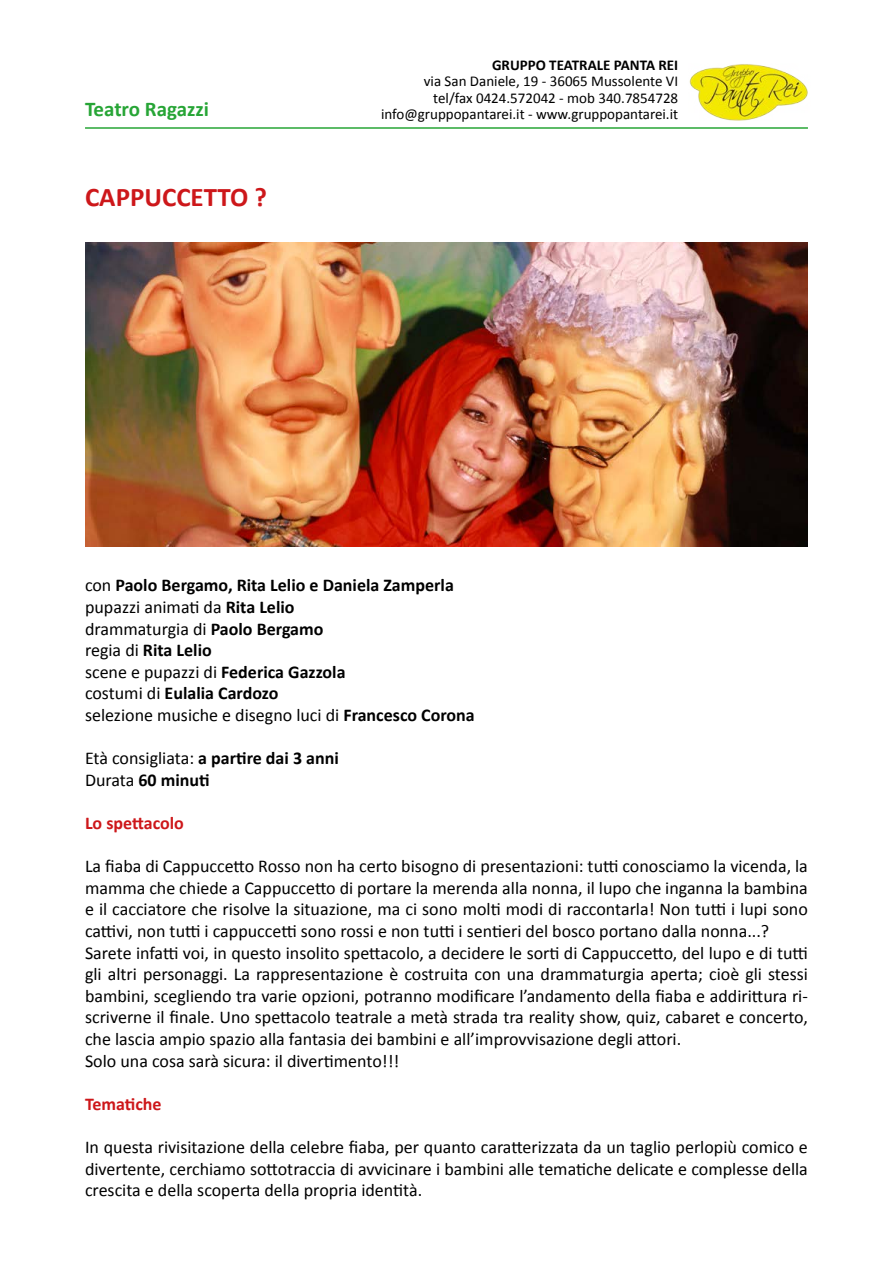
<style>
.page{position:relative;width:893px;height:1263px;background:#fff}
.page>*{position:absolute;margin:0;border:0;box-sizing:border-box;transform-origin:0 0}
.t1{font:700 27px "Calibri";color:#cd171a}
.t2{font:700 21px "Calibri";color:#27a536}
.t3{font:18px/21.6px "Calibri";color:#000}
.t4{font:700 18px/21.6px "Calibri";color:#000}
.t5{font:700 18px "Calibri";color:#cd171a}
.t6{font:15px/16.5px "Calibri";color:#000;text-align:right}
.t7{font:700 15px "Calibri";color:#000}
.s1{font-weight:400}
</style>
<div class="page">
<img style="left:689px;top:64px;width:119px;height:56px">
<img style="left:85px;top:242px;width:723px;height:304px">
<hr style="left:85px;top:127px;width:723px;height:2px;background:#27a536">
<p class="t2" style="left:85px;top:95px;width:125px">Teatro Ragazzi</p>
<h1 class="t1" style="left:85px;top:180px;width:183px">CAPPUCCETTO ?</h1>
<p class="t7" style="left:492px;top:55px;width:188px">GRUPPO TEATRALE PANTA REI</p>
<p class="t6" style="left:381px;top:73px;width:299px">via San Daniele, 19 - 36065 Mussolente VI tel/fax 0424.572042 - mob 340.7854728 info@gruppopantarei.it - www.gruppopantarei.it</p>
<p class="t4" style="left:85px;top:575px;width:391px"><span class="s1">con</span> Paolo Bergamo, Rita Lelio e Daniela Zamperla <span class="s1">pupazzi animati da</span> Rita Lelio<br><span class="s1">drammaturgia di</span> Paolo Bergamo<br><span class="s1">regia di</span> Rita Lelio<br><span class="s1">scene e pupazzi di</span> Federica Gazzola<br><span class="s1">costumi di</span> Eulalia Cardozo<br><span class="s1">selezione musiche e disegno luci di</span> Francesco Corona</p>
<p class="t4" style="left:85px;top:747px;width:255px"><span class="s1">Età consigliata:</span> a partire dai 3 anni<br><span class="s1">Durata</span> 60 minuti</p>
<p class="t5" style="left:85px;top:811px;width:100px">Lo spettacolo</p>
<p class="t3" style="left:85px;top:855px;width:724px">La fiaba di Cappuccetto Rosso non ha certo bisogno di presentazioni: tutti conosciamo la vicenda, la mamma che chiede a Cappuccetto di portare la merenda alla nonna, il lupo che inganna la bambina e il cacciatore che risolve la situazione, ma ci sono molti modi di raccontarla! Non tutti i lupi sono cattivi, non tutti i cappuccetti sono rossi e non tutti i sentieri del bosco portano dalla nonna...?<br>Sarete infatti voi, in questo insolito spettacolo, a decidere le sorti di Cappuccetto, del lupo e di tutti gli altri personaggi. La rappresentazione è costruita con una drammaturgia aperta; cioè gli stessi bambini, scegliendo tra varie opzioni, potranno modificare l’andamento della fiaba e addirittura ri&shy;scriverne il finale. Uno spettacolo teatrale a metà strada tra reality show, quiz, cabaret e concerto, che lascia ampio spazio alla fantasia dei bambini e all’improvvisazione degli attori.<br>Solo una cosa sarà sicura: il divertimento!!!</p>
<p class="t5" style="left:85px;top:1092px;width:78px">Tematiche</p>
<p class="t3" style="left:85px;top:1136px;width:724px;text-align:justify">In questa rivisitazione della celebre fiaba, per quanto caratterizzata da un taglio perlopiù comico e divertente, cerchiamo sottotraccia di avvicinare i bambini alle tematiche delicate e complesse della crescita e della scoperta della propria identità.</p>
</div>
